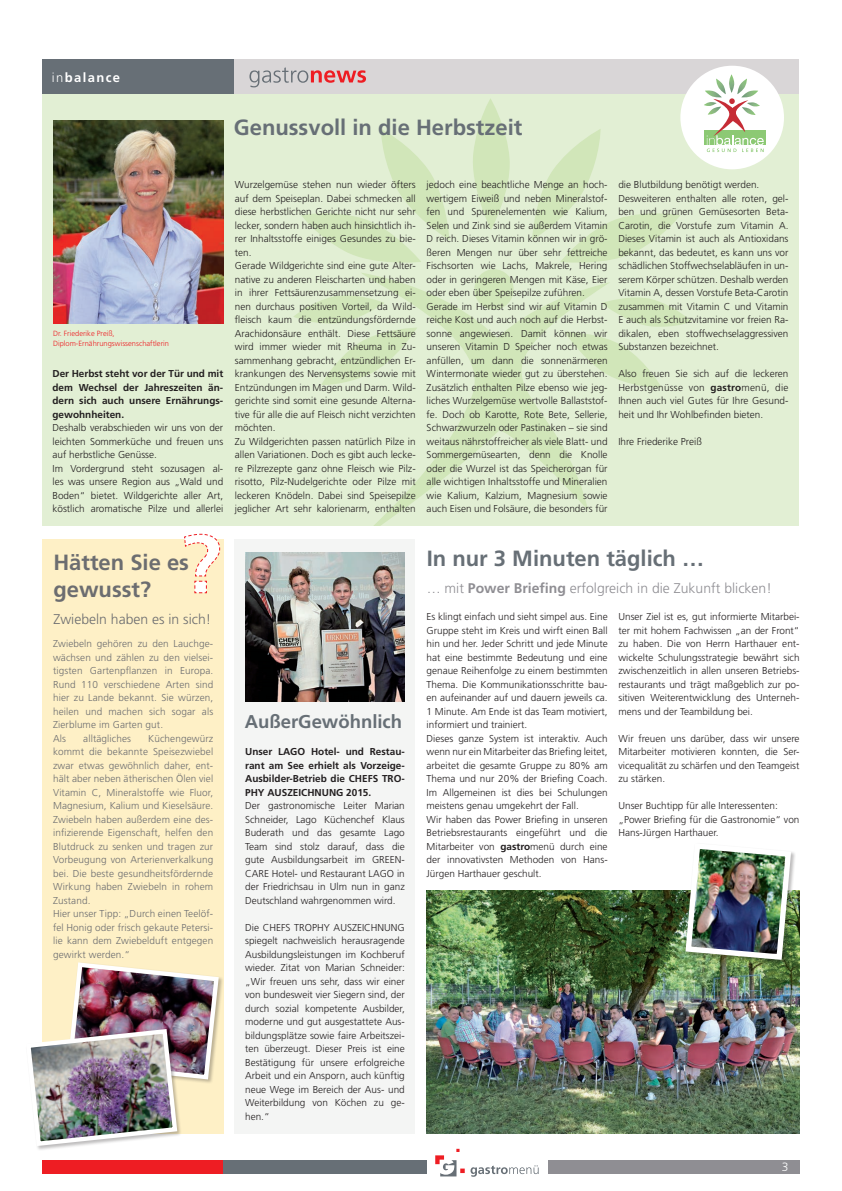
<style>
.page{position:relative;width:842px;height:1191px;background:#fff}
.page>*{position:absolute;margin:0;border:0;box-sizing:border-box;transform-origin:0 0}
.t1{font:700 22px "Frutiger";color:#676f76}
.t2{font:700 22px/26.4px "Frutiger";color:#6c6d70}
.t3{font:700 18.5px "Frutiger";color:#676f76}
.t4{font:300 14px "Frutiger";color:#8f8e93}
.t5{font:300 14px "Frutiger";color:#6c6d70}
.t6{font:700 13px "Frutiger";letter-spacing:.11em;color:#fff}
.t7{font:300 12px "Frutiger";color:#fff}
.t8{font:300 10px/13.5px "Frutiger";color:#231f20}
.t9{font:300 10px/13.5px "Frutiger";letter-spacing:.01em;color:#6c6d70}
.t10{font:700 10px/13.5px "Frutiger";color:#231f20;text-align:justify}
.t11{font:300 7.5px/10px "Frutiger";color:#ee1d23}
.s1{font-weight:300}
.s2{font-weight:700}
</style>
<div class="page">
<div style="left:43px;top:539px;width:181px;height:594px;background:#fef0c6"></div>
<div style="left:235px;top:539px;width:180px;height:594px;background:#f4f5f4"></div>
<div style="left:43px;top:94px;width:756px;height:432px;background:#e2efd4"></div>
<svg style="left:294px;top:99px;width:398px;height:427px"></svg>
<div style="left:223px;top:1160px;width:204px;height:14px;background:#676f76"></div>
<div style="left:549px;top:1160px;width:251px;height:14px;background:#8f8e93"></div>
<div style="left:43px;top:1160px;width:180px;height:14px;background:#ee1d23"></div>
<div style="left:43px;top:60px;width:756px;height:34px;background:#d9d6d7"></div>
<svg style="left:249px;top:67px;width:117px;height:20px"></svg>
<div style="left:43px;top:60px;width:191px;height:34px;background:#676f76"></div>
<svg style="left:184px;top:533px;width:37px;height:61px"></svg>
<div style="left:680px;top:66px;width:104px;height:103px;background:#fff;border-radius:50%"></div>
<div style="left:705px;top:130px;width:61px;height:15px;background:#8cc974"></div>
<img style="left:705px;top:90px;width:17px;height:8px">
<img style="left:716px;top:79px;width:10px;height:15px">
<img style="left:741px;top:90px;width:17px;height:8px">
<img style="left:737px;top:79px;width:10px;height:15px">
<img style="left:729px;top:74px;width:5px;height:19px">
<svg style="left:704px;top:98px;width:60px;height:54px"></svg>
<svg style="left:435px;top:1148px;width:104px;height:28px"></svg>
<img style="left:54px;top:121px;width:170px;height:202px">
<img style="left:427px;top:890px;width:372px;height:243px">
<img style="left:245px;top:553px;width:160px;height:148px">
<div style="left:685px;top:842px;width:111px;height:122px;background:#231f20;opacity:.3"></div>
<img style="left:683px;top:842px;width:111px;height:120px">
<div style="left:25px;top:1028px;width:157px;height:123px;background:#231f20;opacity:.3"></div>
<img style="left:25px;top:960px;width:196px;height:188px">
<h3 class="t6" style="left:52px;top:69px;width:70px"><span class="s1">in</span>balance</h3>
<h1 class="t1" style="left:234px;top:114px;width:290px">Genussvoll in die Herbstzeit</h1>
<p class="t11" style="left:53px;top:329px;width:117px">Dr. Friederike Preiß,<br>Diplom-Ernährungswissenschaftlerin</p>
<p class="t10" style="left:52px;top:367px;width:172px">Der Herbst steht vor der Tür und mit dem Wechsel der Jahreszeiten än&shy;dern sich auch unsere Ernährungs&shy;gewohnheiten.</p>
<p class="t8" style="left:52px;top:421px;width:172px">Deshalb verabschieden wir uns von der leichten Sommerküche und freuen uns auf herbstliche Genüsse.<br>Im Vordergrund steht sozusagen al&shy;les was unsere Region aus „Wald und Boden“ bietet. Wildgerichte aller Art, köstlich aromatische Pilze und allerlei</p>
<p class="t8" style="left:235px;top:178px;width:182px">Wurzelgemüse stehen nun wieder öfters auf dem Speiseplan. Dabei schmecken all diese herbstlichen Gerichte nicht nur sehr lecker, sondern haben auch hinsichtlich ih&shy;rer Inhaltsstoffe einiges Gesundes zu bie&shy;ten.<br>Gerade Wildgerichte sind eine gute Alter&shy;native zu anderen Fleischarten und haben in ihrer Fettsäurenzusammensetzung ei&shy;nen durchaus positiven Vorteil, da Wild&shy;fleisch kaum die entzündungsfördernde Arachidonsäure enthält. Diese Fettsäure wird immer wieder mit Rheuma in Zu&shy;sammenhang gebracht, entzündlichen Er&shy;krankungen des Nervensystems sowie mit Entzündungen im Magen und Darm. Wild&shy;gerichte sind somit eine gesunde Alterna&shy;tive für alle die auf Fleisch nicht verzichten möchten.<br>Zu Wildgerichten passen natürlich Pilze in allen Variationen. Doch es gibt auch lecke&shy;re Pilzrezepte ganz ohne Fleisch wie Pilz&shy;risotto, Pilz-Nudelgerichte oder Pilze mit leckeren Knödeln. Dabei sind Speisepilze jeglicher Art sehr kalorienarm, enthalten</p>
<p class="t8" style="left:427px;top:178px;width:182px">jedoch eine beachtliche Menge an hoch&shy;wertigem Eiweiß und neben Mineralstof&shy;fen und Spurenelementen wie Kalium, Selen und Zink sind sie außerdem Vitamin D reich. Dieses Vitamin können wir in grö&shy;ßeren Mengen nur über sehr fettreiche Fischsorten wie Lachs, Makrele, Hering oder in geringeren Mengen mit Käse, Eier oder eben über Speisepilze zuführen.<br>Gerade im Herbst sind wir auf Vitamin D reiche Kost und auch noch auf die Herbst&shy;sonne angewiesen. Damit können wir unseren Vitamin D Speicher noch etwas anfüllen, um dann die sonnenärmeren Wintermonate wieder gut zu überstehen.<br>Zusätzlich enthalten Pilze ebenso wie jeg&shy;liches Wurzelgemüse wertvolle Ballaststof&shy;fe. Doch ob Karotte, Rote Bete, Sellerie, Schwarzwurzeln oder Pastinaken – sie sind weitaus nährstoffreicher als viele Blatt- und Sommergemüsearten, denn die Knolle oder die Wurzel ist das Speicherorgan für alle wichtigen Inhaltsstoffe und Mineralien wie Kalium, Kalzium, Magnesium sowie auch Eisen und Folsäure, die besonders für</p>
<p class="t8" style="left:618px;top:178px;width:172px">die Blutbildung benötigt werden.<br>Desweiteren enthalten alle roten, gel&shy;ben und grünen Gemüsesorten Beta-Carotin, die Vorstufe zum Vitamin A.<br>Dieses Vitamin ist auch als Antioxidans bekannt, das bedeutet, es kann uns vor schädlichen Stoffwechselabläufen in un&shy;serem Körper schützen. Deshalb werden Vitamin A, dessen Vorstufe Beta-Carotin zusammen mit Vitamin C und Vitamin E auch als Schutzvitamine vor freien Ra&shy;dikalen, eben stoffwechselaggressiven Substanzen bezeichnet.</p>
<p class="t8" style="left:618px;top:367px;width:172px;text-align:justify">Also freuen Sie sich auf die leckeren Herbstgenüsse von <span class="s2">gastro</span>menü, die Ihnen auch viel Gutes für Ihre Gesund&shy;heit und Ihr Wohlbefinden bieten.</p>
<p class="t8" style="left:618px;top:434px;width:85px">Ihre Friederike Preiß</p>
<h1 class="t2" style="left:53px;top:549px;width:137px">Hätten Sie es gewusst?</h1>
<h3 class="t5" style="left:53px;top:611px;width:159px">Zwiebeln haben es in sich!</h3>
<p class="t9" style="left:53px;top:637px;width:162px">Zwiebeln gehören zu den Lauchge&shy;wächsen und zählen zu den vielsei&shy;tigsten Gartenpflanzen in Europa.<br>Rund 110 verschiedene Arten sind hier zu Lande bekannt. Sie würzen, heilen und machen sich sogar als<br>Zierblume im Garten gut.<br>Als</p>
<p class="t9" style="left:53px;top:731px;width:162px;text-indent:95px">Küchengewürz kommt die bekannte Speisezwiebel zwar etwas gewöhnlich daher, ent&shy;hält aber neben ätherischen Ölen viel<br>Vitamin C, Mineralstoffe wie Fluor,<br>Magnesium, Kalium und Kieselsäure.<br>Zwiebeln haben außerdem eine des&shy;infizierende Eigenschaft, helfen den<br>Blutdruck zu senken und tragen zur<br>Vorbeugung von Arterienverkalkung bei. Die beste gesundheitsfördernde<br>Wirkung haben Zwiebeln in rohem<br>Zustand.<br>Hier unser Tipp: „Durch einen Teelöf&shy;fel Honig oder frisch gekaute Petersi&shy;lie kann dem Zwiebelduft entgegen gewirkt werden.“</p>
<p class="t9" style="left:83px;top:731px;width:49px">alltägliches</p>
<h2 class="t3" style="left:245px;top:711px;width:159px">AußerGewöhnlich</h2>
<p class="t10" style="left:245px;top:745px;width:161px">Unser LAGO Hotel- und Restau&shy;rant am See erhielt als Vorzeige-Ausbilder-Betrieb die CHEFS TRO-PHY AUSZEICHNUNG 2015.</p>
<p class="t8" style="left:245px;top:799px;width:161px;text-align:justify">Der gastronomische Leiter Marian Schneider, Lago Küchenchef Klaus Buderath und das gesamte Lago Team sind stolz darauf, dass die gute Ausbildungsarbeit im GREEN-CARE Hotel- und Restaurant LAGO in der Friedrichsau in Ulm nun in ganz Deutschland wahrgenommen wird.</p>
<p class="t8" style="left:245px;top:920px;width:161px;text-align:justify">Die CHEFS TROPHY AUSZEICHNUNG spiegelt nachweislich herausragende Ausbildungsleistungen im Kochberuf wieder. Zitat von Marian Schneider: „Wir freuen uns sehr, dass wir einer von bundesweit vier Siegern sind, der durch sozial kompetente Ausbilder, moderne und gut ausgestattete Aus&shy;bildungsplätze sowie faire Arbeitszei&shy;ten überzeugt. Dieser Preis ist eine Bestätigung für unsere erfolgreiche Arbeit und ein Ansporn, auch künftig neue Wege im Bereich der Aus- und Weiterbildung von Köchen zu ge&shy;hen.“</p>
<h1 class="t1" style="left:427px;top:545px;width:279px">In nur 3 Minuten täglich …</h1>
<h3 class="t4" style="left:427px;top:580px;width:347px">… mit <span class="s2">Power Briefing</span> erfolgreich in die Zukunft blicken!</h3>
<p class="t8" style="left:427px;top:610px;width:183px">Es klingt einfach und sieht simpel aus. Eine Gruppe steht im Kreis und wirft einen Ball hin und her. Jeder Schritt und jede Minute hat eine bestimmte Bedeutung und eine genaue Reihenfolge zu einem bestimmten Thema. Die Kommunikationsschritte bau&shy;en aufeinander auf und dauern jeweils ca.<br>1 Minute. Am Ende ist das Team motiviert, informiert und trainiert.<br>Dieses ganze System ist interaktiv. Auch wenn nur ein Mitarbeiter das Briefing leitet, arbeitet die gesamte Gruppe zu 80% am Thema und nur 20% der Briefing Coach.<br>Im Allgemeinen ist dies bei Schulungen meistens genau umgekehrt der Fall.<br>Wir haben das Power Briefing in unseren Betriebsrestaurants eingeführt und die Mitarbeiter von <span class="s2">gastro</span>menü durch eine der innovativsten Methoden von Hans-Jürgen Harthauer geschult.</p>
<p class="t8" style="left:618px;top:610px;width:183px;text-align:justify">Unser Ziel ist es, gut informierte Mitarbei&shy;ter mit hohem Fachwissen „an der Front“ zu haben. Die von Herrn Harthauer ent&shy;wickelte Schulungsstrategie bewährt sich zwischenzeitlich in allen unseren Betriebs&shy;restaurants und trägt maßgeblich zur po&shy;sitiven Weiterentwicklung des Unterneh&shy;mens und der Teambildung bei.</p>
<p class="t8" style="left:618px;top:731px;width:183px;text-align:justify">Wir freuen uns darüber, dass wir unsere Mitarbeiter motivieren konnten, die Ser&shy;vicequalität zu schärfen und den Teamgeist zu stärken.</p>
<p class="t8" style="left:618px;top:799px;width:183px">Unser Buchtipp für alle Interessenten: „Power Briefing für die Gastronomie“ von<br>Hans-Jürgen Harthauer.</p>
<p class="t7" style="left:782px;top:1160px;width:8px">3</p>
</div>
